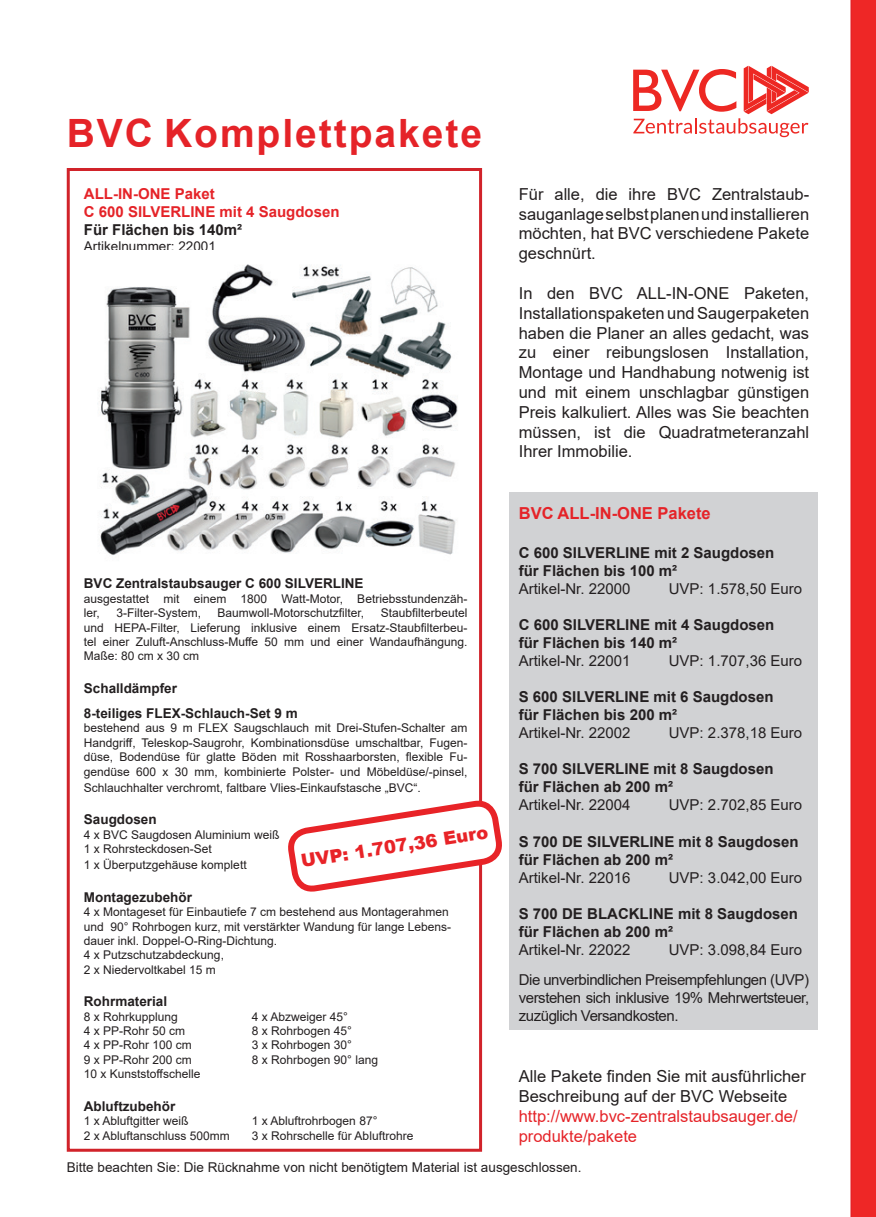
<style>
.page{position:relative;width:876px;height:1217px;background:#fff}
.page>*{position:absolute;margin:0;border:0;box-sizing:border-box;transform-origin:0 0}
.t1{font:700 39px "Arial";letter-spacing:.05em;color:#e52328}
.t2{font:900 18px "Arial";color:#e82327}
.t3{font:16.5px/19.8px "Arial";color:#231f20;text-align:justify}
.t4{font:16.5px/19.8px "Arial";color:#e52328}
.t5{font:700 16.5px "Arial";color:#e52328}
.t6{font:15px/18px "Arial";color:#231f20;text-align:justify}
.t7{font:700 15px/18px "Arial";color:#231f20}
.t8{font:700 15px/18px "Arial";color:#e52328}
.t9{font:700 13.5px/25.2px "Arial";color:#231f20}
.t10{font:13.5px "Arial";color:#231f20}
.t11{font:12px/14.4px "Arial";color:#231f20}
</style>
<div class="page">
<div style="left:510px;top:492px;width:308px;height:537px;background:#d1d2d4"></div>
<div style="left:67px;top:168px;width:415px;height:983px;border:3px solid #d1232a"></div>
<svg style="left:850px;top:0;width:26px;height:1216px;background:#ed2a2a"></svg>
<svg style="left:633px;top:66px;width:176px;height:71px"></svg>
<svg style="left:289px;top:742px;width:212px;height:148px"></svg>
<img style="left:97px;top:264px;width:361px;height:292px">
<h1 class="t1" style="left:67px;top:106px;width:417px">BVC Komplettpakete</h1>
<p class="t8" style="left:84px;top:184px;width:257px">ALL-IN-ONE Paket<br>C 600 SILVERLINE mit 4 Saugdosen</p>
<p class="t7" style="left:84px;top:220px;width:160px">Für Flächen bis 140m²</p>
<p class="t10" style="left:84px;top:237px;width:134px">Artikelnummer: 22001</p>
<p class="t9" style="left:84px;top:571px;width:281px">BVC Zentralstaubsauger C 600 SILVERLINE</p>
<p class="t11" style="left:84px;top:591px;width:385px">ausgestattet mit einem 1800 Watt-Motor, Betriebsstundenzäh&shy;ler,</p>
<p class="t11" style="left:84px;top:605px;width:385px;text-align:justify;text-indent:297px">Staubfilterbeutel und HEPA-Filter, Lieferung inklusive einem Ersatz-Staubfilterbeu&shy;tel einer Zuluft-Anschluss-Muffe 50 mm und einer Wandaufhängung.<br>Maße: 80 cm x 30 cm</p>
<p class="t9" style="left:84px;top:675px;width:215px">Schalldämpfer<br>8-teiliges FLEX-Schlauch-Set 9 m</p>
<p class="t11" style="left:84px;top:720px;width:385px;text-align:justify">bestehend aus 9 m FLEX Saugschlauch mit Drei-Stufen-Schalter am Handgriff, Teleskop-Saugrohr, Kombinationsdüse umschaltbar, Fugen&shy;düse, Bodendüse für glatte Böden mit Rosshaarborsten, flexible Fu&shy;gendüse 600 x 30 mm, kombinierte Polster- und Möbeldüse/-pinsel,</p>
<p class="t11" style="left:84px;top:780px;width:338px">Schlauchhalter verchromt, faltbare Vlies-Einkaufstasche „BVC“.</p>
<p class="t9" style="left:84px;top:806px;width:74px">Saugdosen</p>
<p class="t11" style="left:84px;top:827px;width:197px">4 x BVC Saugdosen Aluminium weiß<br>1 x Rohrsteckdosen-Set</p>
<p class="t11" style="left:84px;top:857px;width:164px">1 x Überputzgehäuse komplett</p>
<p class="t9" style="left:84px;top:884px;width:110px">Montagezubehör</p>
<p class="t11" style="left:84px;top:904px;width:369px">4 x Montageset für Einbautiefe 7 cm bestehend aus Montagerahmen und 90° Rohrbogen kurz, mit verstärkter Wandung für lange Lebens&shy;dauer inkl. Doppel-O-Ring-Dichtung.<br>4 x Putzschutzabdeckung,<br>2 x Niedervoltkabel 15 m</p>
<p class="t9" style="left:84px;top:988px;width:85px">Rohrmaterial</p>
<p class="t11" style="left:84px;top:1008px;width:96px">8 x Rohrkupplung</p>
<p class="t11" style="left:252px;top:1008px;width:98px">4 x Abzweiger 45°</p>
<p class="t11" style="left:84px;top:1023px;width:103px">4 x PP-Rohr 50 cm</p>
<p class="t11" style="left:252px;top:1023px;width:102px">8 x Rohrbogen 45°</p>
<p class="t11" style="left:84px;top:1037px;width:110px">4 x PP-Rohr 100 cm</p>
<p class="t11" style="left:252px;top:1037px;width:102px">3 x Rohrbogen 30°</p>
<p class="t11" style="left:84px;top:1052px;width:110px">9 x PP-Rohr 200 cm</p>
<p class="t11" style="left:252px;top:1052px;width:128px">8 x Rohrbogen 90° lang</p>
<p class="t11" style="left:84px;top:1066px;width:118px">10 x Kunststoffschelle</p>
<p class="t9" style="left:84px;top:1093px;width:93px">Abluftzubehör</p>
<p class="t11" style="left:84px;top:1113px;width:106px">1 x Abluftgitter weiß</p>
<p class="t11" style="left:252px;top:1113px;width:127px">1 x Abluftrohrbogen 87°</p>
<p class="t11" style="left:84px;top:1127px;width:148px">2 x Abluftanschluss 500mm</p>
<p class="t11" style="left:252px;top:1127px;width:163px">3 x Rohrschelle für Abluftrohre</p>
<p class="t11" style="left:116px;top:605px;width:86px">3-Filter-System,</p>
<p class="t11" style="left:217px;top:605px;width:148px">Baumwoll-Motorschutzfilter,</p>
<h2 class="t2" style="left:299px;top:847px;width:191px;rotate:-9deg">UVP: 1.707,36 Euro</h2>
<h3 class="t3" style="left:519px;top:184px;width:292px">Für alle, die ihre BVC Zentralstaub&shy;sauganlage selbst planen und installieren möchten, hat BVC verschiedene Pakete geschnürt.</h3>
<p class="t3" style="left:519px;top:283px;width:292px">In den BVC ALL-IN-ONE Paketen, Installationspaketen und Saugerpaketen haben die Planer an alles gedacht, was zu einer reibungslosen Installation, Montage und Handhabung notwenig ist und mit einem unschlagbar günstigen Preis kalkuliert. Alles was Sie beachten müssen, ist die Quadratmeteranzahl Ihrer Immobilie.</p>
<h3 class="t5" style="left:519px;top:501px;width:193px">BVC ALL-IN-ONE Pakete</h3>
<p class="t7" style="left:519px;top:544px;width:257px">C 600 SILVERLINE mit 2 Saugdosen für Flächen bis 100 m²</p>
<p class="t6" style="left:519px;top:580px;width:113px">Artikel-Nr. 22000</p>
<p class="t6" style="left:669px;top:580px;width:135px">UVP: 1.578,50 Euro</p>
<p class="t7" style="left:519px;top:616px;width:257px">C 600 SILVERLINE mit 4 Saugdosen für Flächen bis 140 m²</p>
<p class="t6" style="left:519px;top:652px;width:113px">Artikel-Nr. 22001</p>
<p class="t6" style="left:669px;top:652px;width:135px">UVP: 1.707,36 Euro</p>
<p class="t7" style="left:519px;top:688px;width:256px">S 600 SILVERLINE mit 6 Saugdosen für Flächen bis 200 m²</p>
<p class="t6" style="left:519px;top:724px;width:113px">Artikel-Nr. 22002</p>
<p class="t6" style="left:669px;top:724px;width:135px">UVP: 2.378,18 Euro</p>
<p class="t7" style="left:519px;top:760px;width:256px">S 700 SILVERLINE mit 8 Saugdosen für Flächen ab 200 m²</p>
<p class="t6" style="left:519px;top:796px;width:113px">Artikel-Nr. 22004</p>
<p class="t6" style="left:669px;top:796px;width:135px">UVP: 2.702,85 Euro</p>
<p class="t7" style="left:519px;top:832px;width:281px">S 700 DE SILVERLINE mit 8 Saugdosen für Flächen ab 200 m²</p>
<p class="t6" style="left:519px;top:868px;width:113px">Artikel-Nr. 22016</p>
<p class="t6" style="left:669px;top:868px;width:135px">UVP: 3.042,00 Euro</p>
<p class="t7" style="left:519px;top:904px;width:281px">S 700 DE BLACKLINE mit 8 Saugdosen für Flächen ab 200 m²</p>
<p class="t6" style="left:519px;top:940px;width:113px">Artikel-Nr. 22022</p>
<p class="t6" style="left:669px;top:940px;width:135px">UVP: 3.098,84 Euro</p>
<p class="t6" style="left:519px;top:969px;width:292px">Die unverbindlichen Preisempfehlungen (UVP) verstehen sich inklusive 19% Mehrwertsteuer, zuzüglich Versandkosten.</p>
<h3 class="t3" style="left:519px;top:1066px;width:289px">Alle Pakete finden Sie mit ausführlicher<br>Beschreibung auf der BVC Webseite</h3>
<h3 class="t4" style="left:519px;top:1105px;width:280px">http://www.bvc-zentralstaubsauger.de/ produkte/pakete</h3>
<p class="t10" style="left:67px;top:1157px;width:516px">Bitte beachten Sie: Die Rücknahme von nicht benötigtem Material ist ausgeschlossen.</p>
</div>
